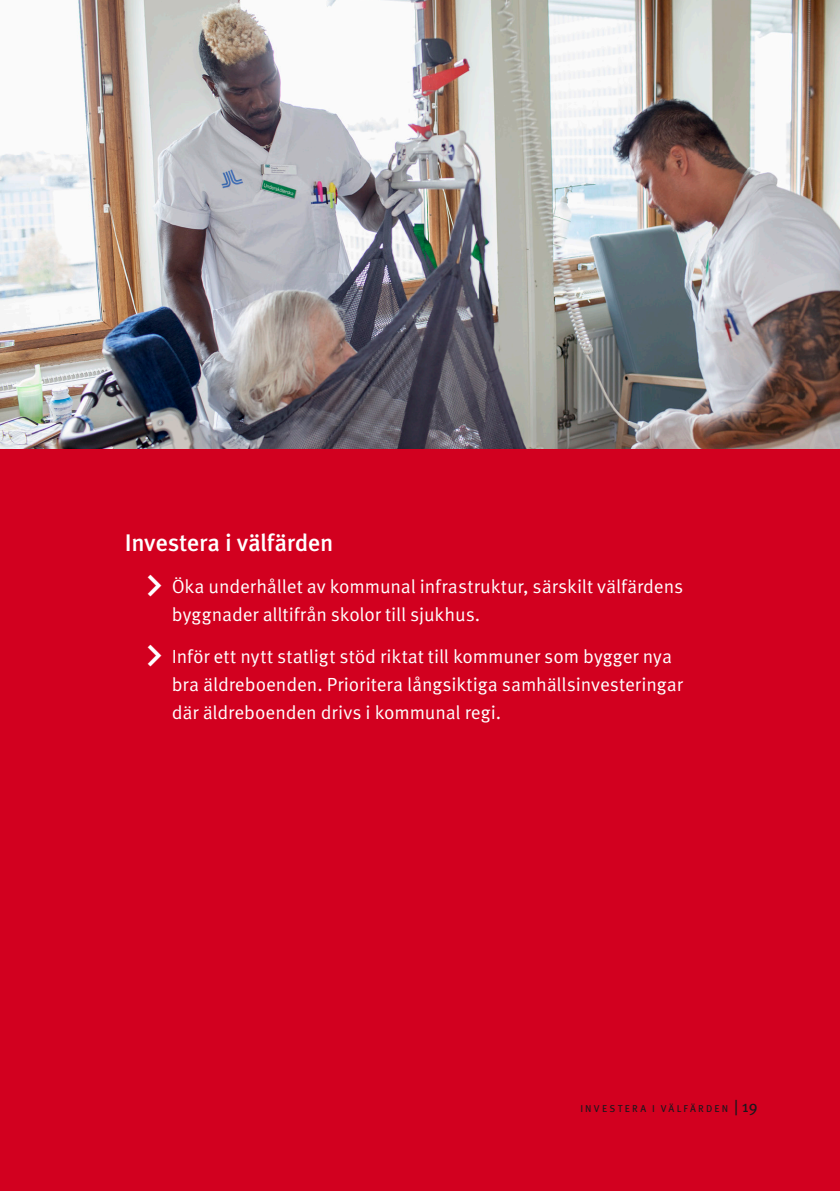
<style>
.page{position:relative;width:840px;height:1191px;background:#fff}
.page>*{position:absolute;margin:0;border:0;box-sizing:border-box;transform-origin:0 0}
.t1{font:500 24px "Meta Pro";letter-spacing:-.015em;color:#fff}
.t2{font:19px/28px "Meta Pro";letter-spacing:-.005em;color:#fff}
.t3{font:10px "Meta Pro";letter-spacing:.215em;color:#1a171c}
.s1{font-family:"Enighet";font-size:48px}
.s2{font-size:16px}
</style>
<div class="page">
<div style="left:0;top:0;width:839px;height:1191px;background:#d2001f"></div>
<img style="left:0;top:0;width:839px;height:448px">
<p class="t1" style="left:125px;top:527px;width:210px">Investera i välfärden</p>
<p class="t2" style="left:172px;top:573px;width:512px;text-indent:-29px"><span class="s1">•</span> Öka underhållet av kommunal infrastruktur, särskilt välfärdens byggnader alltifrån skolor till sjukhus.</p>
<p class="t2" style="left:172px;top:643px;width:512px;text-indent:-29px"><span class="s1">•</span> Inför ett nytt statligt stöd riktat till kommuner som bygger nya bra äldreboenden. Prioritera långsiktiga samhällsinvesteringar där äldreboenden drivs i kommunal regi.</p>
<p class="t3" style="left:580px;top:1101px;width:60px">INVEST ERA</p>
<p class="t3" style="left:651px;top:1101px;width:17px">I VÄLFÄR</p>
<p class="t3" style="left:705px;top:1101px;width:53px">DEN <span class="s2">| 19</span></p>
</div>
